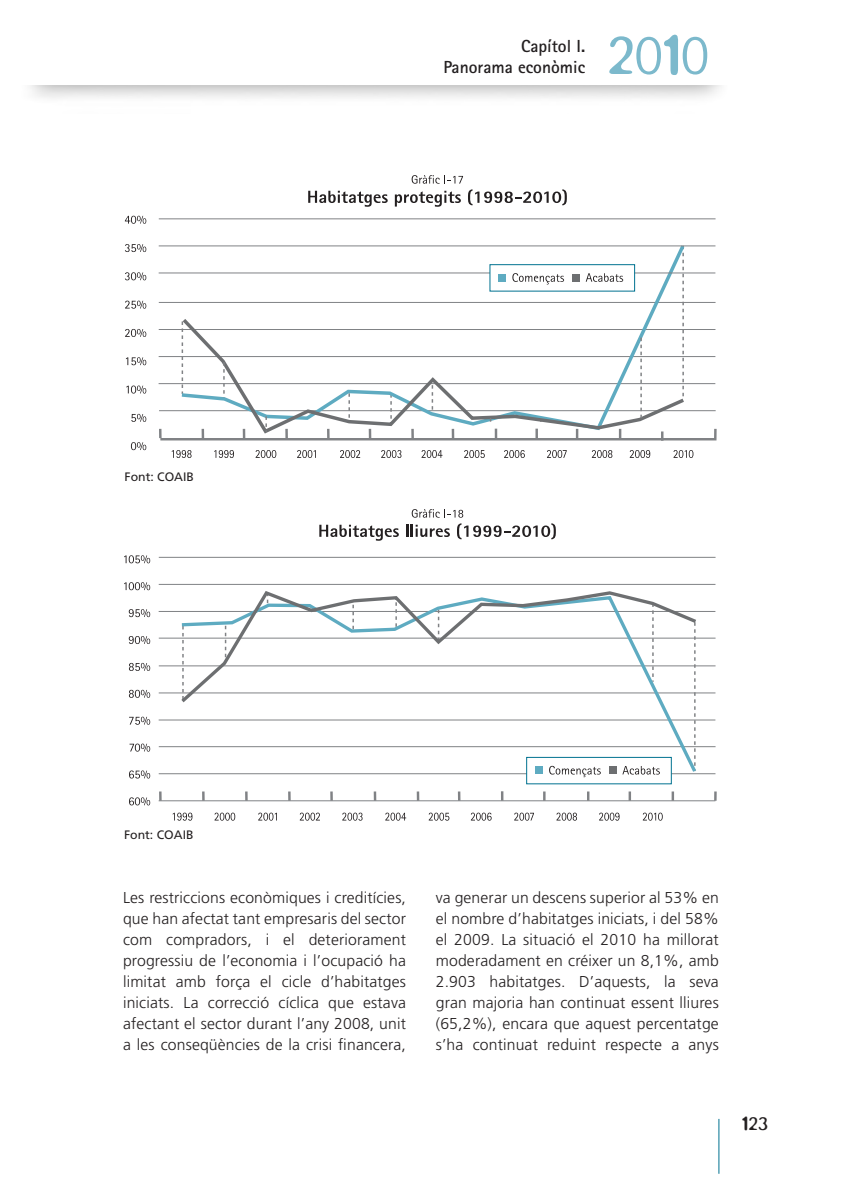
<style>
.page{position:relative;width:844px;height:1191px;background:#fff}
.page>*{position:absolute;margin:0;border:0;box-sizing:border-box;transform-origin:0 0}
.t1{font:300 61.07px "Blur";color:#7cb9cc}
.t2{font:300 21px "Blur";color:#231f20}
.t3{font:700 17.5px/21px "Rotis Sans Serif";color:#231f20;text-align:right}
.t4{font:300 15.75px/21px "Frutiger LT Std";letter-spacing:.01em;color:#231f20;text-align:justify}
.t5{font:12.25px "Frutiger LT Std";color:#231f20}
</style>
<div class="page">
<hr style="left:718px;top:1118px;width:1px;height:55px;background:#007290">
<svg style="left:131px;top:442px;width:15px;height:8px"></svg>
<svg style="left:131px;top:414px;width:15px;height:8px"></svg>
<svg style="left:126px;top:385px;width:20px;height:8px"></svg>
<svg style="left:126px;top:357px;width:20px;height:8px"></svg>
<svg style="left:125px;top:329px;width:21px;height:8px"></svg>
<svg style="left:125px;top:301px;width:21px;height:8px"></svg>
<svg style="left:125px;top:272px;width:21px;height:8px"></svg>
<svg style="left:125px;top:244px;width:21px;height:8px"></svg>
<svg style="left:125px;top:216px;width:21px;height:8px"></svg>
<hr style="left:159px;top:356px;width:556px;height:1px;background:#808285">
<hr style="left:159px;top:410px;width:556px;height:1px;background:#808285">
<hr style="left:158px;top:383px;width:557px;height:1px;background:#808285">
<hr style="left:159px;top:329px;width:556px;height:1px;background:#808285">
<hr style="left:159px;top:302px;width:556px;height:1px;background:#808285">
<svg style="left:308px;top:191px;width:79px;height:16px"></svg>
<svg style="left:395px;top:175px;width:171px;height:32px"></svg>
<svg style="left:178px;top:246px;width:509px;height:166px"></svg>
<svg style="left:179px;top:315px;width:508px;height:121px"></svg>
<svg style="left:265px;top:416px;width:2px;height:15px"></svg>
<div style="left:271px;top:450px;width:5px;height:8px;background:#828080;border-radius:50%"></div>
<svg style="left:255px;top:450px;width:20px;height:8px"></svg>
<svg style="left:297px;top:450px;width:19px;height:8px"></svg>
<svg style="left:340px;top:450px;width:20px;height:8px"></svg>
<svg style="left:381px;top:450px;width:20px;height:8px"></svg>
<svg style="left:421px;top:450px;width:21px;height:8px"></svg>
<svg style="left:464px;top:450px;width:20px;height:8px"></svg>
<svg style="left:504px;top:450px;width:20px;height:8px"></svg>
<svg style="left:714px;top:429px;width:2px;height:9px"></svg>
<svg style="left:411px;top:429px;width:3px;height:9px"></svg>
<svg style="left:159px;top:429px;width:2px;height:9px"></svg>
<svg style="left:451px;top:429px;width:3px;height:9px"></svg>
<svg style="left:575px;top:429px;width:3px;height:9px"></svg>
<svg style="left:327px;top:429px;width:2px;height:9px"></svg>
<svg style="left:535px;top:418px;width:6px;height:20px"></svg>
<hr style="left:160px;top:438px;width:556px;height:2px;background:#808285">
<svg style="left:285px;top:429px;width:3px;height:9px"></svg>
<svg style="left:243px;top:429px;width:2px;height:9px"></svg>
<svg style="left:214px;top:450px;width:20px;height:8px"></svg>
<svg style="left:629px;top:450px;width:21px;height:8px"></svg>
<svg style="left:368px;top:429px;width:3px;height:9px"></svg>
<svg style="left:618px;top:429px;width:3px;height:9px"></svg>
<svg style="left:547px;top:450px;width:19px;height:8px"></svg>
<svg style="left:591px;top:450px;width:21px;height:8px"></svg>
<svg style="left:660px;top:431px;width:3px;height:10px"></svg>
<svg style="left:640px;top:338px;width:1px;height:80px"></svg>
<svg style="left:223px;top:362px;width:2px;height:35px"></svg>
<hr style="left:159px;top:272px;width:556px;height:1px;background:#808285">
<hr style="left:159px;top:245px;width:556px;height:1px;background:#808285">
<hr style="left:159px;top:218px;width:556px;height:1px;background:#808285">
<div style="left:489px;top:264px;width:146px;height:27px;background:#fff;border:1px solid #007290"></div>
<div style="left:498px;top:274px;width:7px;height:7px;background:#5eabc1"></div>
<svg style="left:512px;top:273px;width:52px;height:11px"></svg>
<div style="left:572px;top:274px;width:7px;height:7px;background:#6d6f71"></div>
<svg style="left:585px;top:273px;width:38px;height:9px"></svg>
<svg style="left:172px;top:450px;width:19px;height:8px"></svg>
<div style="left:688px;top:450px;width:5px;height:8px;background:#999798;border-radius:50%"></div>
<svg style="left:673px;top:450px;width:19px;height:8px"></svg>
<svg style="left:494px;top:428px;width:3px;height:10px"></svg>
<svg style="left:201px;top:429px;width:3px;height:9px"></svg>
<hr style="left:159px;top:584px;width:556px;height:1px;background:#808285">
<hr style="left:159px;top:611px;width:556px;height:1px;background:#808285">
<hr style="left:159px;top:557px;width:556px;height:1px;background:#808285">
<hr style="left:159px;top:637px;width:556px;height:1px;background:#808285">
<svg style="left:129px;top:797px;width:21px;height:8px"></svg>
<svg style="left:129px;top:770px;width:21px;height:8px"></svg>
<svg style="left:129px;top:743px;width:21px;height:8px"></svg>
<svg style="left:129px;top:716px;width:21px;height:8px"></svg>
<svg style="left:129px;top:690px;width:21px;height:8px"></svg>
<svg style="left:129px;top:663px;width:21px;height:8px"></svg>
<svg style="left:129px;top:636px;width:21px;height:8px"></svg>
<svg style="left:129px;top:609px;width:21px;height:8px"></svg>
<svg style="left:124px;top:582px;width:26px;height:8px"></svg>
<svg style="left:124px;top:555px;width:26px;height:8px"></svg>
<hr style="left:159px;top:692px;width:556px;height:1px;background:#808285">
<hr style="left:159px;top:719px;width:556px;height:1px;background:#808285">
<hr style="left:159px;top:665px;width:556px;height:1px;background:#808285">
<hr style="left:159px;top:773px;width:556px;height:1px;background:#808285">
<hr style="left:159px;top:800px;width:556px;height:1px;background:#808285">
<hr style="left:159px;top:746px;width:556px;height:1px;background:#808285">
<svg style="left:178px;top:706px;width:521px;height:69px"></svg>
<svg style="left:178px;top:591px;width:521px;height:115px"></svg>
<svg style="left:319px;top:525px;width:80px;height:16px"></svg>
<svg style="left:406px;top:509px;width:149px;height:30px"></svg>
<svg style="left:214px;top:812px;width:20px;height:8px"></svg>
<svg style="left:258px;top:812px;width:19px;height:8px"></svg>
<svg style="left:300px;top:812px;width:20px;height:8px"></svg>
<svg style="left:342px;top:812px;width:20px;height:8px"></svg>
<svg style="left:385px;top:812px;width:21px;height:8px"></svg>
<svg style="left:428px;top:812px;width:21px;height:8px"></svg>
<svg style="left:471px;top:812px;width:20px;height:8px"></svg>
<svg style="left:714px;top:791px;width:2px;height:9px"></svg>
<svg style="left:373px;top:791px;width:3px;height:9px"></svg>
<svg style="left:159px;top:791px;width:3px;height:9px"></svg>
<svg style="left:416px;top:791px;width:3px;height:9px"></svg>
<svg style="left:543px;top:791px;width:2px;height:9px"></svg>
<svg style="left:288px;top:791px;width:2px;height:9px"></svg>
<svg style="left:501px;top:791px;width:2px;height:9px"></svg>
<svg style="left:245px;top:791px;width:2px;height:9px"></svg>
<svg style="left:202px;top:791px;width:3px;height:9px"></svg>
<svg style="left:173px;top:812px;width:19px;height:8px"></svg>
<svg style="left:599px;top:812px;width:20px;height:8px"></svg>
<svg style="left:330px;top:791px;width:3px;height:9px"></svg>
<svg style="left:587px;top:791px;width:2px;height:9px"></svg>
<svg style="left:514px;top:812px;width:20px;height:8px"></svg>
<svg style="left:556px;top:812px;width:21px;height:8px"></svg>
<svg style="left:671px;top:791px;width:3px;height:9px"></svg>
<svg style="left:458px;top:791px;width:2px;height:9px"></svg>
<svg style="left:628px;top:791px;width:3px;height:9px"></svg>
<svg style="left:642px;top:812px;width:20px;height:8px"></svg>
<p class="t3" style="left:443px;top:35px;width:143px">Capítol I.<br>Panorama econòmic</p>
<h1 class="t1" style="left:606px;top:21px;width:105px">2010</h1>
<p class="t5" style="left:124px;top:470px;width:71px">Font: COAIB</p>
<p class="t5" style="left:124px;top:827px;width:71px">Font: COAIB</p>
<p class="t4" style="left:123px;top:887px;width:284px">Les restriccions econòmiques i creditícies, que han afectat tant empresaris del sector com compradors, i el deteriorament progressiu de l’economia i l’ocupació ha limitat amb força el cicle d’habitatges iniciats. La correcció cíclica que estava afectant el sector durant l’any 2008, unit a les conseqüències de la crisi financera,</p>
<p class="t4" style="left:435px;top:887px;width:284px">va generar un descens superior al 53% en el nombre d’habitatges iniciats, i del 58% el 2009. La situació el 2010 ha millorat moderadament en créixer un 8,1%, amb 2.903 habitatges. D’aquests, la seva gran majoria han continuat essent lliures (65,2%), encara que aquest percentatge s’ha continuat reduint respecte a anys</p>
<h2 class="t2" style="left:742px;top:1111px;width:27px">123</h2>
</div>
